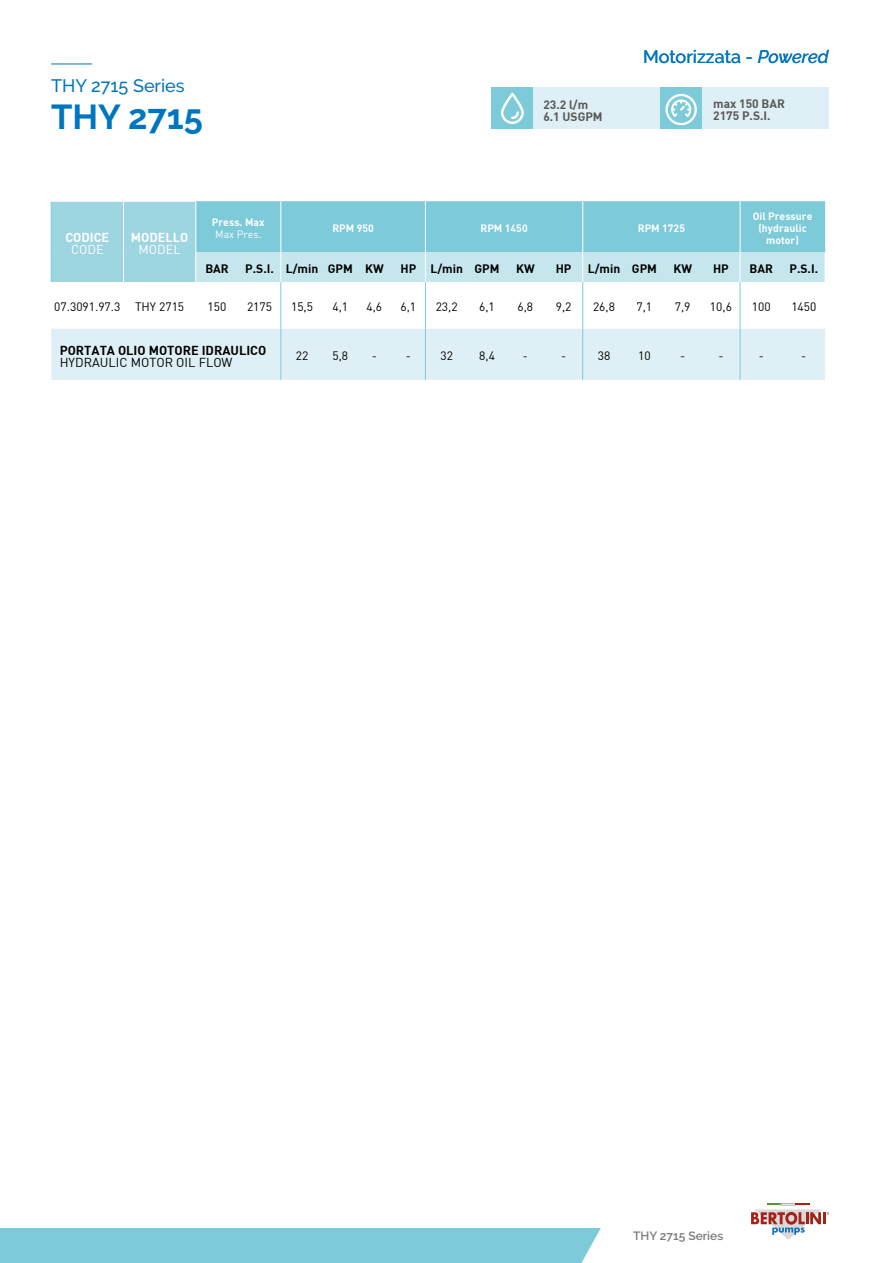
<style>
.page{position:relative;width:893px;height:1263px;background:#fff}
.page>*{position:absolute;margin:0;border:0;box-sizing:border-box;transform-origin:0 0}
.t1{font:700 34.5px "Raleway";color:#0075bf}
.t2{font:500 18px "Raleway";color:#0075bf}
.t3{font:12.75px "DIN Bold";color:#000}
.t4{font:12.75px "DIN";color:#000}
.t5{font:12.75px "DIN Bold";color:#fff}
.t6{font:12.75px "DIN";color:#fff}
.t7{font:12px "DIN";color:#000}
.t8{font:12px "DIN Bold";color:#000}
.t9{font:12px/12px "DIN Bold";color:#575756}
.t10{font:600 12px "Raleway";color:#7c7b7b}
.t11{font:10.5px/12px "DIN Bold";color:#fff;text-align:center}
.t12{font:10.5px "DIN";color:#fff}
.s1{font-style:italic}
</style>
<div class="page">
<div style="left:0;top:1228px;width:893px;height:35px;background:#7dcad9"></div>
<svg style="left:581px;top:1203px;width:312px;height:60px"></svg>
<hr style="left:51px;top:64px;width:41px;height:1px;background:#0075bf">
<div style="left:533px;top:88px;width:128px;height:41px;background:#def0f5"></div>
<div style="left:492px;top:88px;width:41px;height:41px;background:#7dcad9"></div>
<div style="left:701px;top:88px;width:128px;height:41px;background:#def0f5"></div>
<svg style="left:501px;top:93px;width:23px;height:31px"></svg>
<div style="left:661px;top:88px;width:41px;height:41px;background:#7dcad9"></div>
<svg style="left:665px;top:94px;width:32px;height:32px"></svg>
<svg style="left:52px;top:201px;width:773px;height:81px;background:#99d4e0"></svg>
<div style="left:51px;top:329px;width:774px;height:51px;background:#def0f5"></div>
<hr style="left:281px;top:201px;width:1px;height:51px;background:#fff">
<hr style="left:281px;top:252px;width:1px;height:30px;background:#fff">
<hr style="left:425px;top:252px;width:1px;height:30px;background:#fff">
<hr style="left:582px;top:252px;width:1px;height:30px;background:#fff">
<hr style="left:51px;top:201px;width:1px;height:51px;background:#7dcad9">
<hr style="left:51px;top:252px;width:1px;height:30px;background:#7dcad9">
<hr style="left:51px;top:201px;width:72px;height:1px;background:#fff">
<hr style="left:123px;top:201px;width:73px;height:1px;background:#fff">
<hr style="left:123px;top:201px;width:1px;height:51px;background:#fff">
<hr style="left:123px;top:252px;width:1px;height:30px;background:#fff">
<hr style="left:196px;top:201px;width:1px;height:51px;background:#fff">
<hr style="left:196px;top:252px;width:1px;height:30px;background:#fff">
<hr style="left:740px;top:252px;width:1px;height:30px;background:#fff">
<hr style="left:425px;top:201px;width:1px;height:51px;background:#fff">
<hr style="left:582px;top:201px;width:1px;height:51px;background:#fff">
<hr style="left:740px;top:201px;width:1px;height:51px;background:#fff">
<hr style="left:582px;top:329px;width:1px;height:51px;background:#7dcad9">
<hr style="left:740px;top:329px;width:1px;height:51px;background:#7dcad9">
<hr style="left:425px;top:329px;width:1px;height:51px;background:#7dcad9">
<hr style="left:281px;top:329px;width:1px;height:51px;background:#7dcad9">
<hr style="left:281px;top:282px;width:1px;height:47px;background:#7dcad9">
<hr style="left:425px;top:282px;width:1px;height:47px;background:#7dcad9">
<hr style="left:582px;top:282px;width:1px;height:47px;background:#7dcad9">
<hr style="left:740px;top:282px;width:1px;height:47px;background:#7dcad9">
<h2 class="t2" style="left:51px;top:75px;width:135px">THY 2715 Series</h2>
<h1 class="t1" style="left:51px;top:97px;width:153px">THY 2715</h1>
<p class="t5" style="left:65px;top:229px;width:46px">CODICE</p>
<p class="t6" style="left:71px;top:241px;width:34px">CODE</p>
<p class="t5" style="left:131px;top:229px;width:59px">MODELLO</p>
<p class="t6" style="left:139px;top:241px;width:44px">MODEL</p>
<p class="t11" style="left:212px;top:216px;width:54px">Press. Max</p>
<p class="t12" style="left:215px;top:228px;width:48px">Max Pres.</p>
<p class="t9" style="left:543px;top:98px;width:61px">23.2 l/m<br>6.1 USGPM</p>
<h2 class="t2" style="left:643px;top:47px;width:187px">Motorizzata - <span class="s1">Powered</span></h2>
<p class="t9" style="left:713px;top:98px;width:73px">max 150 BAR<br>2175 P.S.I.</p>
<p class="t11" style="left:332px;top:222px;width:43px">RPM 950</p>
<p class="t11" style="left:480px;top:222px;width:49px">RPM 1450</p>
<p class="t11" style="left:638px;top:222px;width:49px">RPM 1725</p>
<p class="t11" style="left:753px;top:210px;width:61px">Oil Pressure (hydraulic motor)</p>
<p class="t8" style="left:205px;top:261px;width:25px">BAR</p>
<p class="t8" style="left:245px;top:261px;width:140px">P.S.I. L/min GPM KW</p>
<p class="t8" style="left:400px;top:261px;width:101px">HP L/min GPM</p>
<p class="t8" style="left:516px;top:261px;width:20px">KW</p>
<p class="t8" style="left:556px;top:261px;width:17px">HP</p>
<p class="t8" style="left:588px;top:261px;width:71px">L/min GPM</p>
<p class="t8" style="left:673px;top:261px;width:20px">KW</p>
<p class="t8" style="left:713px;top:261px;width:17px">HP</p>
<p class="t8" style="left:750px;top:261px;width:25px">BAR</p>
<p class="t8" style="left:790px;top:261px;width:30px">P.S.I.</p>
<p class="t7" style="left:54px;top:299px;width:131px">07.3091.97.3 THY 2715</p>
<p class="t7" style="left:208px;top:299px;width:20px">150</p>
<p class="t7" style="left:247px;top:299px;width:27px">2175</p>
<p class="t7" style="left:291px;top:299px;width:23px">15,5</p>
<p class="t7" style="left:332px;top:299px;width:17px">4,1</p>
<p class="t7" style="left:366px;top:299px;width:17px">4,6</p>
<p class="t7" style="left:401px;top:299px;width:17px">6,1</p>
<p class="t7" style="left:436px;top:299px;width:23px">23,2</p>
<p class="t7" style="left:479px;top:299px;width:17px">6,1</p>
<p class="t7" style="left:517px;top:299px;width:17px">6,8</p>
<p class="t7" style="left:556px;top:299px;width:17px">9,2</p>
<p class="t7" style="left:593px;top:299px;width:23px">26,8</p>
<p class="t7" style="left:636px;top:299px;width:17px">7,1</p>
<p class="t7" style="left:675px;top:299px;width:17px">7,9</p>
<p class="t7" style="left:710px;top:299px;width:23px">10,6</p>
<p class="t7" style="left:752px;top:299px;width:20px">100</p>
<p class="t7" style="left:791px;top:299px;width:27px">1450</p>
<p class="t3" style="left:60px;top:342px;width:208px">PORTATA OLIO MOTORE IDRAULICO</p>
<p class="t4" style="left:60px;top:354px;width:174px">HYDRAULIC MOTOR OIL FLOW</p>
<p class="t7" style="left:296px;top:348px;width:14px">22</p>
<p class="t7" style="left:332px;top:348px;width:17px">5,8</p>
<p class="t7" style="left:372px;top:348px;width:7px">-</p>
<p class="t7" style="left:406px;top:348px;width:7px">-</p>
<p class="t7" style="left:440px;top:348px;width:14px">32</p>
<p class="t7" style="left:479px;top:348px;width:17px">8,4</p>
<p class="t7" style="left:523px;top:348px;width:7px">-</p>
<p class="t7" style="left:561px;top:348px;width:7px">-</p>
<p class="t7" style="left:598px;top:348px;width:14px">38</p>
<p class="t7" style="left:638px;top:348px;width:14px">10</p>
<p class="t7" style="left:680px;top:348px;width:7px">-</p>
<p class="t7" style="left:718px;top:348px;width:7px">-</p>
<p class="t7" style="left:759px;top:348px;width:7px">-</p>
<p class="t7" style="left:801px;top:348px;width:7px">-</p>
<p class="t10" style="left:633px;top:1228px;width:92px">THY 2715 Series</p>
</div>
